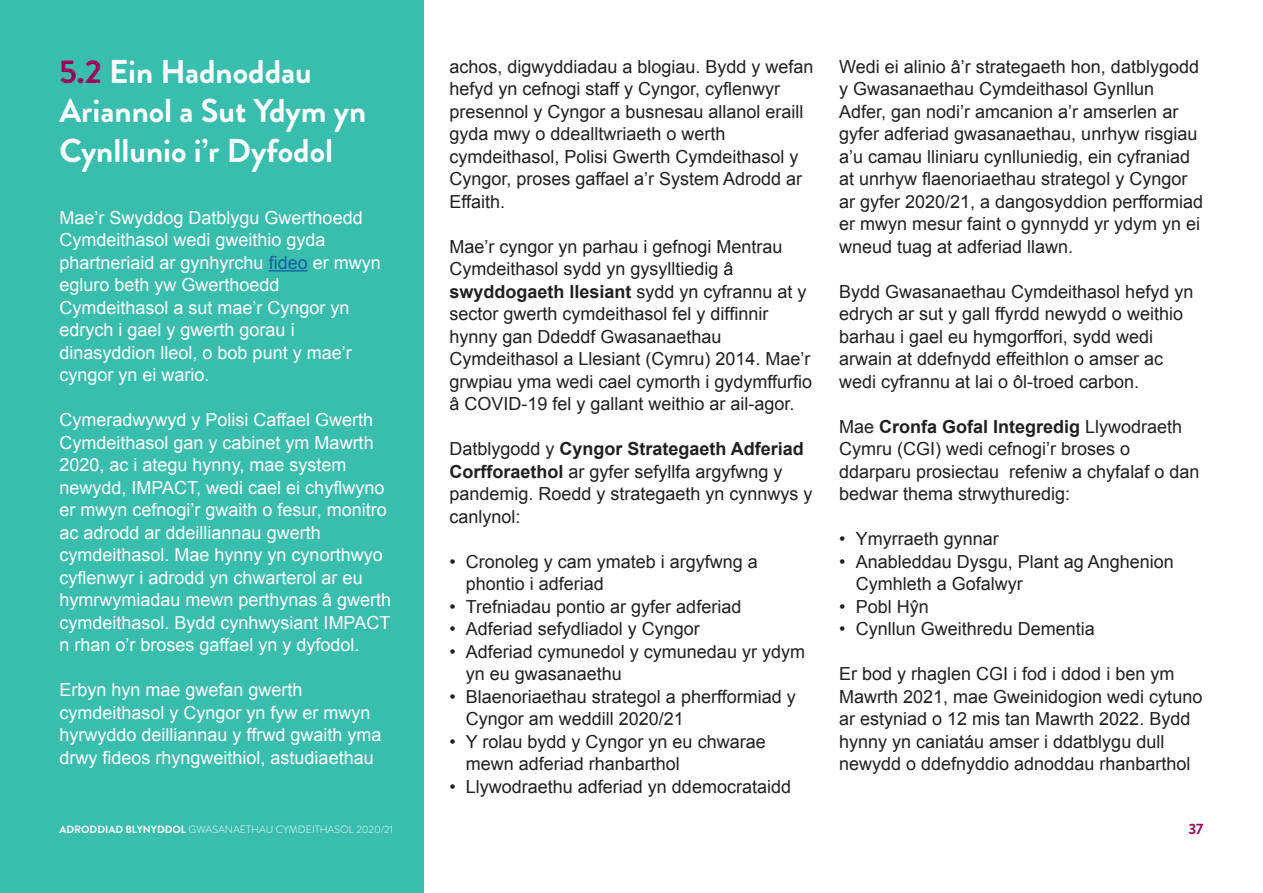
<style>
.page{position:relative;width:1263px;height:893px;background:#fff}
.page>*{position:absolute;margin:0;border:0;box-sizing:border-box;transform-origin:0 0}
.t1{font:700 33px/39.6px "Brandon Grotesque";color:#fff}
.t2{font:18px/22.5px "Arial";color:#231f20}
.t3{font:18px/22.5px "Arial";color:#fff}
.t4{font:700 15px "Brandon Grotesque";color:#9e005c}
.t5{font:300 10.5px "Brandon Grotesque";color:#fff}
.s1{color:#9e005c}
.s2{color:#175d9e}
.s3{font-weight:700}
</style>
<div class="page">
<div style="left:0;top:0;width:424px;height:893px;background:#39beae"></div>
<hr style="left:269px;top:270px;width:39px;height:1px;background:#175d9e">
<p class="t1" style="left:60px;top:52px;width:308px"><span class="s1">5.2</span> Ein Hadnoddau<br>Ariannol a Sut Ydym yn<br>Cynllunio i’r Dyfodol</p>
<p class="t3" style="left:60px;top:207px;width:323px">Mae’r Swyddog Datblygu Gwerthoedd<br>Cymdeithasol wedi gweithio gyda phartneriaid ar gynhyrchu <span class="s2">fideo</span> er mwyn egluro beth yw Gwerthoedd<br>Cymdeithasol a sut mae’r Cyngor yn edrych i gael y gwerth gorau i dinasyddion lleol, o bob punt y mae’r cyngor yn ei wario.</p>
<p class="t3" style="left:60px;top:409px;width:333px">Cymeradwywyd y Polisi Caffael Gwerth Cymdeithasol gan y cabinet ym Mawrth 2020, ac i ategu hynny, mae system newydd, IMPACT, wedi cael ei chyflwyno er mwyn cefnogi’r gwaith o fesur, monitro ac adrodd ar ddeilliannau gwerth cymdeithasol. Mae hynny yn cynorthwyo cyflenwyr i adrodd yn chwarterol ar eu hymrwymiadau mewn perthynas â gwerth cymdeithasol. Bydd cynhwysiant IMPACT n rhan o’r broses gaffael yn y dyfodol.</p>
<p class="t3" style="left:60px;top:679px;width:323px">Erbyn hyn mae gwefan gwerth cymdeithasol y Cyngor yn fyw er mwyn hyrwyddo deilliannau y ffrwd gwaith yma drwy fideos rhyngweithiol, astudiaethau</p>
<p class="t5" style="left:60px;top:822px;width:335px"><span class="s3">ADRODDIAD BLYNYDDOL</span> GWASANAETHAU CYMDEITHASOL 2020/21</p>
<p class="t2" style="left:449px;top:55px;width:366px">achos, digwyddiadau a blogiau. Bydd y wefan hefyd yn cefnogi staff y Cyngor, cyflenwyr presennol y Cyngor a busnesau allanol eraill gyda mwy o ddealltwriaeth o werth cymdeithasol, Polisi Gwerth Cymdeithasol y Cyngor, proses gaffael a’r System Adrodd ar Effaith.</p>
<p class="t2" style="left:449px;top:235px;width:364px">Mae’r cyngor yn parhau i gefnogi Mentrau Cymdeithasol sydd yn gysylltiedig â <span class="s3">swyddogaeth llesiant</span> sydd yn cyfrannu at y sector gwerth cymdeithasol fel y diffinnir hynny gan Ddeddf Gwasanaethau Cymdeithasol a Llesiant (Cymru) 2014. Mae’r grwpiau yma wedi cael cymorth i gydymffurfio â COVID-19 fel y gallant weithio ar ail-agor.</p>
<p class="t2" style="left:449px;top:438px;width:365px">Datblygodd y <span class="s3">Cyngor Strategaeth Adferiad Corfforaethol</span> ar gyfer sefyllfa argyfwng y pandemig. Roedd y strategaeth yn cynnwys y canlynol:</p>
<p class="t2" style="left:466px;top:550px;width:294px;text-indent:-17px">• Cronoleg y cam ymateb i argyfwng a phontio i adferiad</p>
<p class="t2" style="left:449px;top:595px;width:293px">• Trefniadau pontio ar gyfer adferiad</p>
<p class="t2" style="left:449px;top:618px;width:252px">• Adferiad sefydliadol y Cyngor</p>
<p class="t2" style="left:466px;top:640px;width:341px;text-indent:-17px">• Adferiad cymunedol y cymunedau yr ydym yn eu gwasanaethu</p>
<p class="t2" style="left:466px;top:685px;width:331px;text-indent:-17px">• Blaenoriaethau strategol a pherfformiad y<br>Cyngor am weddill 2020/21</p>
<p class="t2" style="left:466px;top:730px;width:301px;text-indent:-17px">• Y rolau bydd y Cyngor yn eu chwarae mewn adferiad rhanbarthol</p>
<p class="t2" style="left:449px;top:775px;width:343px">• Llywodraethu adferiad yn ddemocrataidd</p>
<p class="t2" style="left:839px;top:55px;width:365px">Wedi ei alinio â’r strategaeth hon, datblygodd y Gwasanaethau Cymdeithasol Gynllun Adfer, gan nodi’r amcanion a’r amserlen ar gyfer adferiad gwasanaethau, unrhyw risgiau a’u camau lliniaru cynlluniedig, ein cyfraniad at unrhyw flaenoriaethau strategol y Cyngor ar gyfer 2020/21, a dangosyddion perfformiad er mwyn mesur faint o gynnydd yr ydym yn ei wneud tuag at adferiad llawn.</p>
<p class="t2" style="left:839px;top:280px;width:356px">Bydd Gwasanaethau Cymdeithasol hefyd yn edrych ar sut y gall ffyrdd newydd o weithio barhau i gael eu hymgorffori, sydd wedi arwain at ddefnydd effeithlon o amser ac wedi cyfrannu at lai o ôl-troed carbon.</p>
<p class="t2" style="left:839px;top:415px;width:362px">Mae <span class="s3">Cronfa Gofal Integredig</span> Llywodraeth Cymru (CGI) wedi cefnogi’r broses o ddarparu prosiectau refeniw a chyfalaf o dan bedwar thema strwythuredig:</p>
<p class="t2" style="left:839px;top:528px;width:161px">• Ymyrraeth gynnar</p>
<p class="t2" style="left:856px;top:550px;width:320px;text-indent:-17px">• Anableddau Dysgu, Plant ag Anghenion<br>Cymhleth a Gofalwyr</p>
<p class="t2" style="left:839px;top:595px;width:91px">• Pobl Hŷn</p>
<p class="t2" style="left:839px;top:618px;width:257px">• Cynllun Gweithredu Dementia</p>
<p class="t2" style="left:839px;top:663px;width:365px">Er bod y rhaglen CGI i fod i ddod i ben ym Mawrth 2021, mae Gweinidogion wedi cytuno ar estyniad o 12 mis tan Mawrth 2022. Bydd hynny yn caniatáu amser i ddatblygu dull newydd o ddefnyddio adnoddau rhanbarthol</p>
<p class="t4" style="left:1188px;top:819px;width:17px">37</p>
</div>
